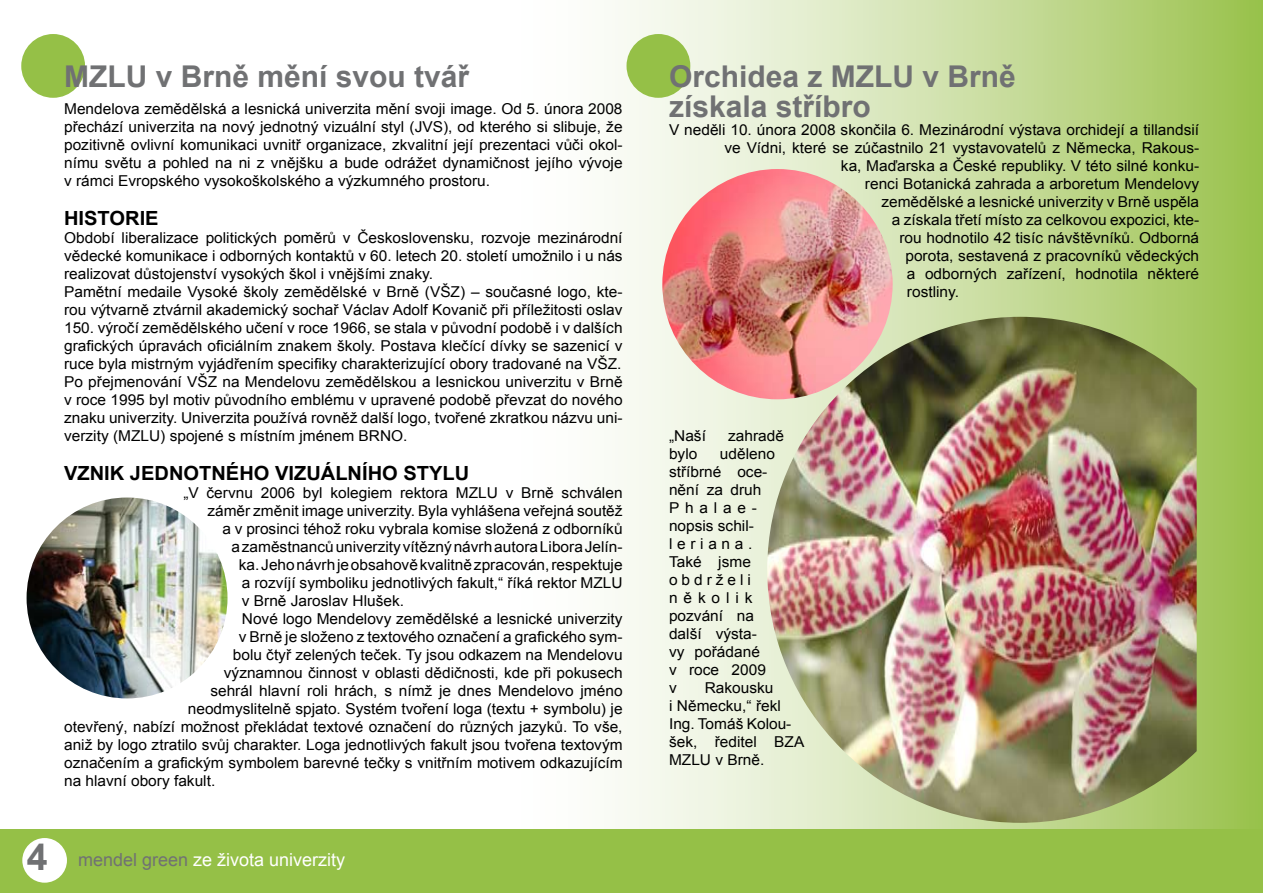
<style>
.page{position:relative;width:1263px;height:893px;background:#fff}
.page>*{position:absolute;margin:0;border:0;box-sizing:border-box;transform-origin:0 0}
.t1{font:700 30px/30px "Arial";color:#707173}
.t2{font:700 19.5px "Arial";color:#000}
.t3{font:18px "Arial";color:#fff}
.t4{font:15px/18px "Arial";color:#000}
.s1{font-weight:700;font-size:37.5px;color:#707173}
.s2{color:#707173}
</style>
<div class="page">
<div style="left:512px;top:0;width:751px;height:839px;background:linear-gradient(to right,#fff,#a1c558)"></div>
<div style="left:0;top:829px;width:1263px;height:64px;background:#95c047"></div>
<div style="left:22px;top:838px;width:45px;height:45px;background:#fff;border-radius:50%"></div>
<div style="left:21px;top:34px;width:64px;height:64px;background:#95c047;border-radius:50%"></div>
<div style="left:626px;top:34px;width:64px;height:64px;background:#95c047;border-radius:50%"></div>
<img style="left:27px;top:497px;width:200px;height:201px;border-radius:50%">
<img style="left:767px;top:317px;width:430px;height:506px">
<img style="left:662px;top:169px;width:231px;height:230px;border-radius:50%">
<h1 class="t1" style="left:64px;top:62px;width:407px">MZLU v Brně mění svou tvář</h1>
<p class="t4" style="left:64px;top:100px;width:560px;text-align:justify">Mendelova zemědělská a lesnická univerzita mění svoji image. Od 5. února 2008 přechází univerzita na nový jednotný vizuální styl (JVS), od kterého si slibuje, že pozitivně ovlivní komunikaci uvnitř organizace, zkvalitní její prezentaci vůči okol&shy;nímu světu a pohled na ni z vnějšku a bude odrážet dynamičnost jejího vývoje v rámci Evropského vysokoškolského a výzkumného prostoru.</p>
<h2 class="t2" style="left:64px;top:205px;width:96px">HISTORIE</h2>
<p class="t4" style="left:64px;top:229px;width:560px">Období liberalizace politických poměrů v Československu, rozvoje mezinárodní vědecké komunikace i odborných kontaktů v 60. letech 20. století umožnilo i u nás realizovat důstojenství vysokých škol i vnějšími znaky.<br>Pamětní medaile Vysoké školy zemědělské v Brně (VŠZ) – současné logo, kte&shy;rou výtvarně ztvárnil akademický sochař Václav Adolf Kovanič při příležitosti oslav 150. výročí zemědělského učení v roce 1966, se stala v původní podobě i v dalších grafických úpravách oficiálním znakem školy. Postava klečící dívky se sazenicí v ruce byla mistrným vyjádřením specifiky charakterizující obory tradované na VŠZ.<br>Po přejmenování VŠZ na Mendelovu zemědělskou a lesnickou univerzitu v Brně v roce 1995 byl motiv původního emblému v upravené podobě převzat do nového znaku univerzity. Univerzita používá rovněž další logo, tvořené zkratkou názvu uni&shy;verzity (MZLU) spojené s místním jménem BRNO.</p>
<h2 class="t2" style="left:64px;top:460px;width:407px">VZNIK JEDNOTNÉHO VIZUÁLNÍHO STYLU</h2>
<p class="t4" style="left:183px;top:484px;width:441px">„V červnu 2006 byl kolegiem rektora MZLU v Brně schválen</p>
<p class="t4" style="left:207px;top:502px;width:417px">záměr změnit image univerzity. Byla vyhlášena veřejná soutěž</p>
<p class="t4" style="left:222px;top:520px;width:402px">a v prosinci téhož roku vybrala komise složená z odborníků</p>
<p class="t4" style="left:231px;top:538px;width:393px">a zaměstnanců univerzity vítězný návrh autora Libora Jelín-</p>
<p class="t4" style="left:239px;top:556px;width:385px">ka. Jeho návrh je obsahově kvalitně zpracován, respektuje</p>
<p class="t4" style="left:242px;top:574px;width:382px">a rozvíjí symboliku jednotlivých fakult,“ říká rektor MZLU</p>
<p class="t4" style="left:242px;top:592px;width:164px">v Brně Jaroslav Hlušek.</p>
<p class="t4" style="left:242px;top:610px;width:382px">Nové logo Mendelovy zemědělské a lesnické univerzity</p>
<p class="t4" style="left:239px;top:628px;width:385px">v Brně je složeno z textového označení a grafického sym-</p>
<p class="t4" style="left:233px;top:646px;width:391px">bolu čtyř zelených teček. Ty jsou odkazem na Mendelovu</p>
<p class="t4" style="left:224px;top:664px;width:400px">významnou činnost v oblasti dědičnosti, kde při pokusech</p>
<p class="t4" style="left:210px;top:682px;width:414px">sehrál hlavní roli hrách, s nímž je dnes Mendelovo jméno</p>
<p class="t4" style="left:188px;top:700px;width:436px">neodmyslitelně spjato. Systém tvoření loga (textu + symbolu) je</p>
<p class="t4" style="left:64px;top:718px;width:560px">otevřený, nabízí možnost překládat textové označení do různých jazyků. To vše,</p>
<p class="t4" style="left:64px;top:736px;width:560px">aniž by logo ztratilo svůj charakter. Loga jednotlivých fakult jsou tvořena textovým</p>
<p class="t4" style="left:64px;top:754px;width:560px">označením a grafickým symbolem barevné tečky s vnitřním motivem odkazujícím</p>
<p class="t4" style="left:64px;top:772px;width:153px">na hlavní obory fakult.</p>
<p class="t3" style="left:27px;top:848px;width:320px"><span class="s1">4</span> <span class="s2">mendel green</span> ze života univerzity</p>
<h1 class="t1" style="left:669px;top:62px;width:348px">Orchidea z MZLU v Brně získala stříbro</h1>
<p class="t4" style="left:669px;top:121px;width:532px">V neděli 10. února 2008 skončila 6. Mezinárodní výstava orchidejí a tillandsií</p>
<p class="t4" style="left:724px;top:139px;width:476px">ve Vídni, které se zúčastnilo 21 vystavovatelů z Německa, Rakous-</p>
<p class="t4" style="left:841px;top:157px;width:360px">ka, Maďarska a České republiky. V této silné konku-</p>
<p class="t4" style="left:865px;top:175px;width:336px">renci Botanická zahrada a arboretum Mendelovy</p>
<p class="t4" style="left:881px;top:193px;width:319px">zemědělské a lesnické univerzity v Brně uspěla</p>
<p class="t4" style="left:892px;top:211px;width:309px">a získala třetí místo za celkovou expozici, kte-</p>
<p class="t4" style="left:899px;top:229px;width:301px">rou hodnotilo 42 tisíc návštěvníků. Odborná</p>
<p class="t4" style="left:905px;top:247px;width:295px">porota, sestavená z pracovníků vědeckých</p>
<p class="t4" style="left:907px;top:265px;width:294px">a odborných zařízení, hodnotila některé</p>
<p class="t4" style="left:907px;top:283px;width:54px">rostliny.</p>
<p class="t4" style="left:669px;top:427px;width:38px">„Naší</p>
<p class="t4" style="left:728px;top:427px;width:57px">zahradě</p>
<p class="t4" style="left:669px;top:445px;width:30px">bylo</p>
<p class="t4" style="left:669px;top:445px;width:107px;text-indent:51px">uděleno stříbrné oce&shy;nění za druh<br>Phalae&shy;nopsis schil&shy;leriana.<br>Také jsme obdrželi několik pozvání na další výsta&shy;vy pořádané<br>v roce 2009 v</p>
<p class="t4" style="left:669px;top:679px;width:137px;text-indent:36px">Rakousku<br>i Německu,“ řekl<br>Ing. Tomáš Kolou&shy;šek, ředitel BZA<br>MZLU v Brně.</p>
</div>
